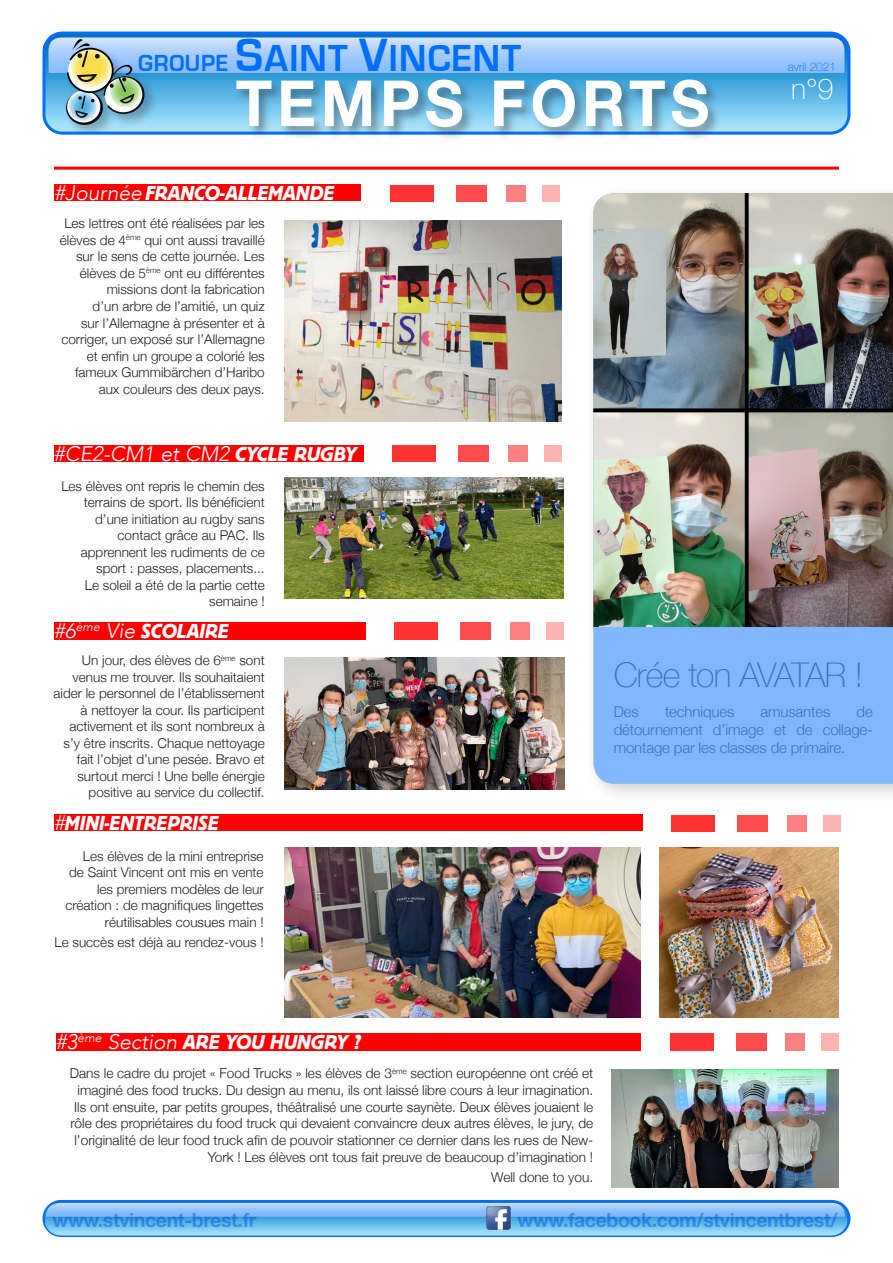
<style>
.page{position:relative;width:893px;height:1263px;background:#fff}
.page>*{position:absolute;margin:0;border:0;box-sizing:border-box;transform-origin:0 0}
.t1{font:700 63.6px "Helvetica Neue";letter-spacing:.08em;color:#fff;scale:.94 1}
.t2{font:700 38.7px "Eurostile";letter-spacing:.03em;color:#006eff;scale:.96 1}
.t3{font:100 34.05px "Helvetica Neue";letter-spacing:-.025em;color:#3c72b9}
.t4{font:100 28.8px "Helvetica Neue";color:#fff}
.t5{font:italic 21px "Block T";color:#fff}
.t6{font:italic 300 21px "Avenir";color:#fff}
.t7{font:700 19.5px "Helvetica Neue";letter-spacing:-.02em;color:#006eff}
.t8{font:300 15px/18px "Helvetica Neue";letter-spacing:-.01em;color:#3c72b9;text-align:justify}
.Texte_courant_noir{font:300 13.65px/16.6px "Helvetica Neue";color:#231f20;text-align:right}
.Texte_courant_noir-2{font:300 13.5px/16.5px "Helvetica Neue";color:#231f20;text-align:right}
.Style_de_paragraphe{font:300 13.5px/16.5px "Helvetica Neue";color:#231f20;text-align:right}
.t9{font:100 11.85px "Helvetica Neue";color:#006eff}
.s1{font-size:24px}
.s2{font-size:48px}
.s3{font-family:"Avenir";font-weight:300}
.s4{font-family:"Block T";font-weight:400}
</style>
<div class="page">
<div style="left:390px;top:185px;width:44px;height:16px;background:#f33"></div>
<div style="left:457px;top:185px;width:30px;height:16px;background:#ff4d4d"></div>
<div style="left:506px;top:185px;width:20px;height:16px;background:#ff8080"></div>
<div style="left:542px;top:185px;width:18px;height:16px;background:#ffb3b3"></div>
<div style="left:54px;top:184px;width:307px;height:17px;background:#f00"></div>
<div style="left:392px;top:446px;width:44px;height:16px;background:#f33"></div>
<div style="left:459px;top:446px;width:30px;height:16px;background:#ff4d4d"></div>
<div style="left:508px;top:446px;width:20px;height:16px;background:#ff8080"></div>
<div style="left:544px;top:446px;width:18px;height:16px;background:#ffb3b3"></div>
<div style="left:54px;top:445px;width:309px;height:16px;background:#f00"></div>
<div style="left:585px;top:185px;width:308px;height:619px;background:#231f20;opacity:.2"></div>
<div style="left:593px;top:627px;width:300px;height:157px;background:#80b7ff"></div>
<img style="left:593px;top:193px;width:300px;height:434px">
<svg style="left:43px;top:1200px;width:807px;height:37px;background:#5eb3eb"></svg>
<img style="left:46px;top:1203px;width:799px;height:14px">
<img style="left:484px;top:1206px;width:28px;height:26px">
<svg style="left:43px;top:32px;width:807px;height:103px;background:#197bf7"></svg>
<svg style="left:45px;top:35px;width:802px;height:97px;background:#59b1e2"></svg>
<img style="left:48px;top:38px;width:796px;height:35px">
<div style="left:234px;top:78px;width:487px;height:63px;background:#231f20;opacity:.4"></div>
<div style="left:64px;top:38px;width:94px;height:95px;background:#231f20;opacity:.28"></div>
<img style="left:65px;top:38px;width:80px;height:87px">
<hr style="left:54px;top:167px;width:785px;height:3px;background:#f00">
<img style="left:659px;top:847px;width:180px;height:170px">
<img style="left:284px;top:478px;width:280px;height:121px">
<img style="left:284px;top:847px;width:357px;height:170px">
<img style="left:284px;top:220px;width:278px;height:202px">
<div style="left:394px;top:622px;width:44px;height:17px;background:#f33"></div>
<div style="left:461px;top:622px;width:30px;height:17px;background:#ff4d4d"></div>
<div style="left:510px;top:622px;width:20px;height:17px;background:#ff8080"></div>
<div style="left:546px;top:622px;width:18px;height:17px;background:#ffb3b3"></div>
<div style="left:54px;top:622px;width:311px;height:17px;background:#f00"></div>
<img style="left:285px;top:657px;width:279px;height:132px">
<div style="left:671px;top:815px;width:44px;height:16px;background:#f33"></div>
<div style="left:738px;top:815px;width:30px;height:16px;background:#ff4d4d"></div>
<div style="left:787px;top:815px;width:20px;height:16px;background:#ff8080"></div>
<div style="left:823px;top:815px;width:18px;height:16px;background:#ffb3b3"></div>
<div style="left:54px;top:814px;width:588px;height:17px;background:#f00"></div>
<div style="left:670px;top:1033px;width:43px;height:17px;background:#f33"></div>
<div style="left:736px;top:1033px;width:31px;height:17px;background:#ff4d4d"></div>
<div style="left:786px;top:1033px;width:19px;height:17px;background:#ff8080"></div>
<div style="left:821px;top:1033px;width:18px;height:17px;background:#ffb3b3"></div>
<div style="left:56px;top:1033px;width:585px;height:17px;background:#f00"></div>
<img style="left:612px;top:1069px;width:227px;height:119px">
<p class="t2" style="left:138px;top:37px;width:400px"><span class="s1">GROUPE</span> <span class="s2">S</span>AINT <span class="s2">V</span>INCENT</p>
<p class="t1" style="left:236px;top:54px;width:505px">TEMPS FORTS</p>
<p class="t5" style="left:54px;top:182px;width:281px"><span class="s3">#Journée</span> FRANCO-ALLEMANDE</p>
<p class="Texte_courant_noir-2" style="left:60px;top:214px;width:206px">Les lettres ont été réalisées par les élèves de 4<sup>ème</sup> qui ont aussi travaillé sur le sens de cette journée. Les élèves de 5<sup>ème</sup> ont eu différentes missions dont la fabrication<br>d’un arbre de l’amitié, un quiz<br>sur l’Allemagne à présenter et à corriger, un exposé sur l’Allemagne et enfin un groupe a colorié les fameux Gummibärchen d’Haribo aux couleurs des deux pays.</p>
<p class="t6" style="left:54px;top:441px;width:304px">#CE2-CM1 et CM2 <span class="s4">CYCLE RUGBY</span></p>
<p class="Texte_courant_noir-2" style="left:61px;top:477px;width:205px">Les élèves ont repris le chemin des terrains de sport. Ils bénéficient d’une initiation au rugby sans contact grâce au PAC. Ils apprennent les rudiments de ce sport : passes, placements...<br>Le soleil a été de la partie cette semaine !</p>
<p class="t5" style="left:54px;top:620px;width:176px"><span class="s3">#6</span><sup>ème</sup> <span class="s3">Vie</span> SCOLAIRE</p>
<p class="t9" style="left:788px;top:57px;width:50px">avril 2021</p>
<p class="t4" style="left:791px;top:67px;width:44px">n°9</p>
<p class="Style_de_paragraphe" style="left:54px;top:651px;width:213px">Un jour, des élèves de 6<sup>ème</sup> sont venus me trouver. Ils souhaitaient aider le personnel de l’établissement à nettoyer la cour. Ils participent activement et ils sont nombreux à s’y être inscrits. Chaque nettoyage fait l’objet d’une pesée. Bravo et surtout merci ! Une belle énergie positive au service du collectif.</p>
<p class="t5" style="left:54px;top:812px;width:166px"><span class="s3">#</span>MINI-ENTREPRISE</p>
<p class="Texte_courant_noir-2" style="left:65px;top:847px;width:200px">Les élèves de la mini entreprise de Saint Vincent ont mis en vente les premiers modèles de leur création : de magnifiques lingettes réutilisables cousues main !</p>
<p class="Texte_courant_noir-2" style="left:55px;top:933px;width:211px">Le succès est déjà au rendez-vous !</p>
<p class="t3" style="left:614px;top:649px;width:251px">Crée ton AVATAR !</p>
<p class="t8" style="left:614px;top:701px;width:261px;text-indent:243px">de détournement d’image et de collage&shy;montage par les classes de primaire.</p>
<p class="t8" style="left:614px;top:701px;width:26px">Des</p>
<p class="t8" style="left:665px;top:701px;width:71px">techniques</p>
<p class="t8" style="left:761px;top:701px;width:71px">amusantes</p>
<p class="t5" style="left:56px;top:1031px;width:307px"><span class="s3">#3</span><sup>ème</sup> <span class="s3">Section</span> ARE YOU HUNGRY ?</p>
<p class="Texte_courant_noir" style="left:70px;top:1064px;width:525px">Dans le cadre du projet « Food Trucks » les élèves de 3<sup>ème</sup> section européenne ont créé et imaginé des food trucks. Du design au menu, ils ont laissé libre cours à leur imagination.<br>Ils ont ensuite, par petits groupes, théâtralisé une courte saynète. Deux élèves jouaient le rôle des propriétaires du food truck qui devaient convaincre deux autres élèves, le jury, de l’originalité de leur food truck afin de pouvoir stationner ce dernier dans les rues de New-York ! Les élèves ont tous fait preuve de beaucoup d’imagination !</p>
<p class="Texte_courant_noir" style="left:491px;top:1168px;width:104px">Well done to you.</p>
<h3 class="t7" style="left:53px;top:1204px;width:205px">www.stvincent-brest.fr</h3>
<h3 class="t7" style="left:518px;top:1204px;width:322px">www.facebook.com/stvincentbrest/</h3>
</div>
